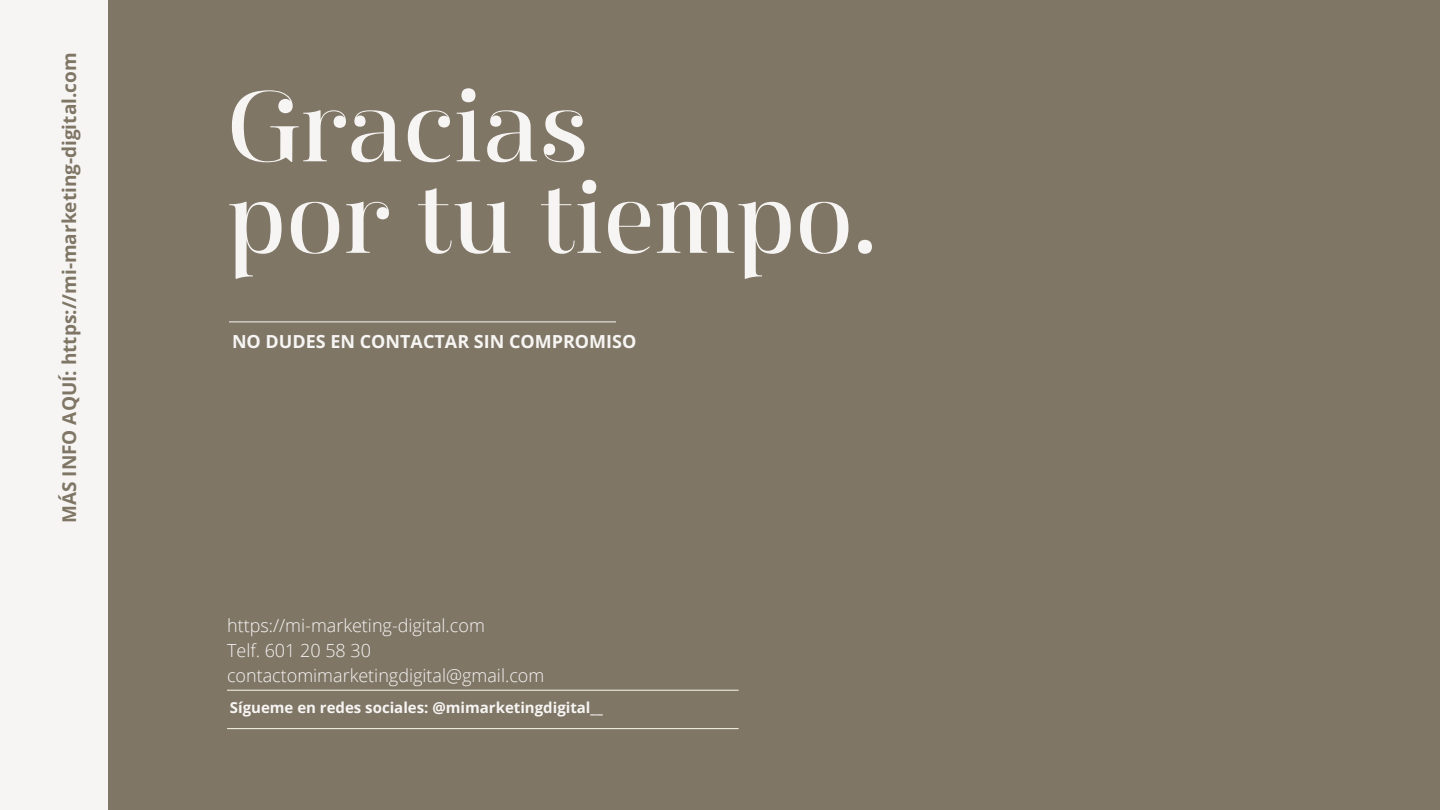
<style>
.page{position:relative;width:1440px;height:810px;background:#f6f5f3}
.page>*{position:absolute;margin:0;border:0;box-sizing:border-box;transform-origin:0 0}
.t1{font:100px/91.5px "Manison 500";color:#f6f5f3}
.t2{font:700 19px "Open Sans";color:#807666}
.t3{font:300 18px/24.8px "Open Sans";color:#f6f5f3}
.t4{font:700 18px "Open Sans";color:#f6f5f3}
.t5{font:700 15px "Open Sans";color:#f6f5f3}
</style>
<div class="page">
<div style="left:108px;top:0;width:1332px;height:810px;background:#807666"></div>
<hr style="left:227px;top:690px;width:512px;height:1px;background:#faf9ed">
<hr style="left:227px;top:728px;width:512px;height:1px;background:#faf9ed">
<hr style="left:229px;top:322px;width:387px;height:1px;background:#f6f5f3">
<p class="t2" style="left:56px;top:523px;width:472px;rotate:-90deg">MÁS INFO AQUÍ: https://mi-marketing-digital.com</p>
<h1 class="t1" style="left:227px;top:81px;width:651px">Gracias<br>por tu tiempo.</h1>
<p class="t4" style="left:232px;top:329px;width:406px">NO DUDES EN CONTACTAR SIN COMPROMISO</p>
<p class="t3" style="left:227px;top:613px;width:319px">https://mi-marketing-digital.com<br>Telf. 601 20 58 30 contactomimarketingdigital@gmail.com</p>
<p class="t5" style="left:230px;top:697px;width:374px">Sígueme en redes sociales: @mimarketingdigital__</p>
</div>
